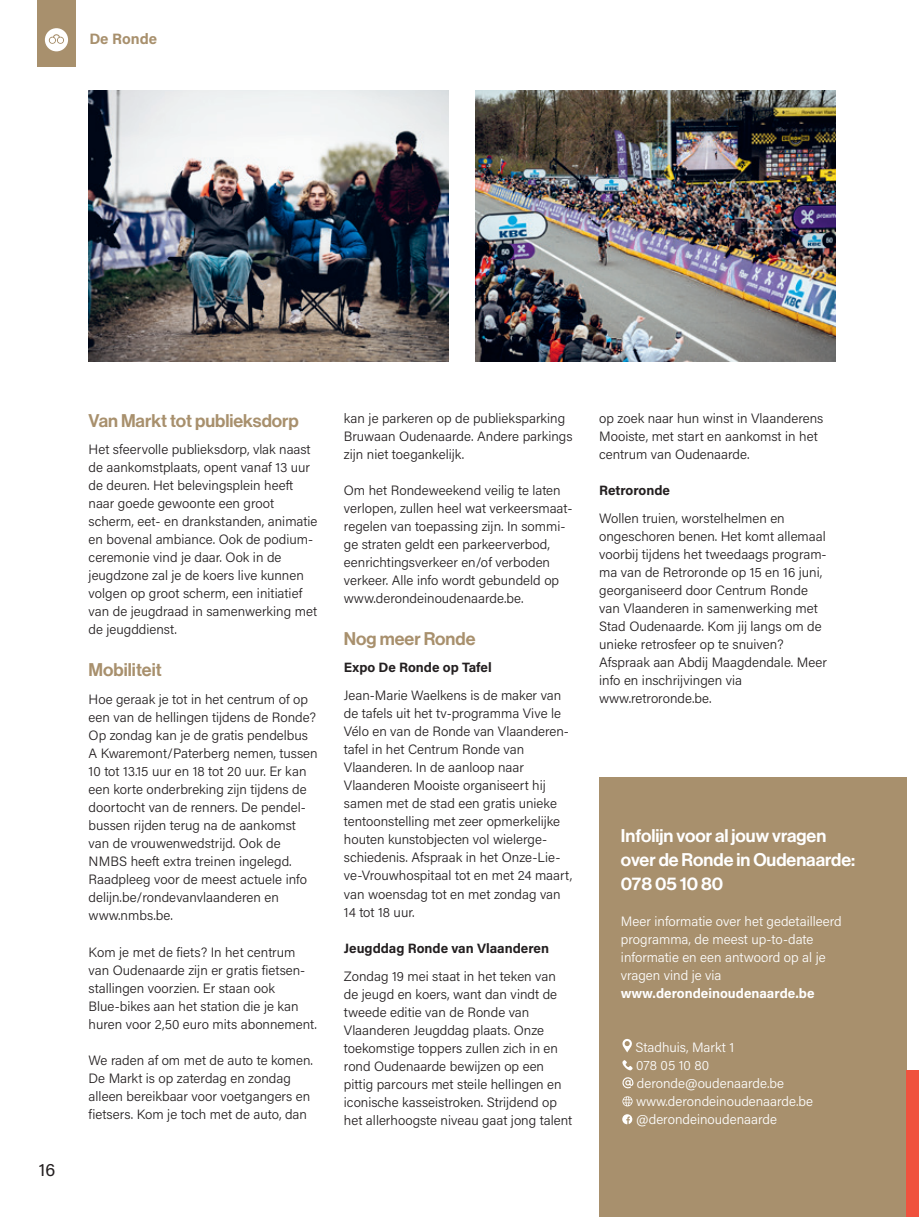
<style>
.page{position:relative;width:919px;height:1217px;background:#fff}
.page>*{position:absolute;margin:0;border:0;box-sizing:border-box;transform-origin:0 0}
.t1{font:18px/24px "N Haas Grotesk DS Pro 65 Md";color:#fff}
.t2{font:18px "N Haas Grotesk DS Pro 65 Md";color:#a8906d}
.t3{font:18px "Acumin Variable Concept";color:#231f20}
.t4{font:700 15px "Acumin Pro";color:#a8906d}
.t5{font:300 13.5px/18px "Acumin Pro";color:#231f20}
.t6{font:300 13.5px/18px "Acumin Pro";color:#fff}
.t7{font:700 13.5px "Acumin Pro";color:#231f20}
.t8{font:700 13.5px "Acumin Pro";color:#fff}
</style>
<div class="page">
<div style="left:37px;top:0;width:39px;height:67px;background:#a8906d"></div>
<svg style="left:45px;top:28px;width:23px;height:23px"></svg>
<div style="left:599px;top:777px;width:307px;height:439px;background:#a8906d"></div>
<svg style="left:622px;top:1038px;width:10px;height:14px"></svg>
<svg style="left:622px;top:1060px;width:10px;height:10px"></svg>
<svg style="left:622px;top:1077px;width:12px;height:11px"></svg>
<svg style="left:622px;top:1096px;width:10px;height:10px"></svg>
<img style="left:89px;top:90px;width:359px;height:271px">
<img style="left:475px;top:90px;width:360px;height:271px">
<div style="left:906px;top:1069px;width:12px;height:146px;background:#f0523e"></div>
<svg style="left:622px;top:1114px;width:10px;height:9px"></svg>
<p class="t4" style="left:89px;top:28px;width:69px">De Ronde</p>
<h1 class="t3" style="left:39px;top:1156px;width:18px">16</h1>
<h1 class="t2" style="left:89px;top:410px;width:212px">Van Markt tot publieksdorp</h1>
<p class="t5" style="left:89px;top:439px;width:230px">Het sfeervolle publieksdorp, vlak naast de aankomstplaats, opent vanaf 13 uur de deuren. Het belevingsplein heeft naar goede gewoonte een groot scherm, eet- en drankstanden, animatie en bovenal ambiance. Ook de podium&shy;ceremonie vind je daar. Ook in de jeugdzone zal je de koers live kunnen volgen op groot scherm, een initiatief van de jeugdraad in samenwerking met de jeugddienst.</p>
<h1 class="t2" style="left:89px;top:659px;width:75px">Mobiliteit</h1>
<p class="t5" style="left:89px;top:690px;width:230px">Hoe geraak je tot in het centrum of op een van de hellingen tijdens de Ronde?<br>Op zondag kan je de gratis pendelbus A Kwaremont/Paterberg nemen, tussen 10 tot 13.15 uur en 18 tot 20 uur. Er kan een korte onderbreking zijn tijdens de doortocht van de renners. De pendel&shy;bussen rijden terug na de aankomst van de vrouwenwedstrijd. Ook de NMBS heeft extra treinen ingelegd.<br>Raadpleeg voor de meest actuele info delijn.be/rondevanvlaanderen en www.nmbs.be.</p>
<p class="t5" style="left:89px;top:942px;width:230px">Kom je met de fiets? In het centrum van Oudenaarde zijn er gratis fietsen&shy;stallingen voorzien. Er staan ook Blue-bikes aan het station die je kan huren voor 2,50 euro mits abonnement.</p>
<p class="t5" style="left:89px;top:1050px;width:226px">We raden af om met de auto te komen.<br>De Markt is op zaterdag en zondag alleen bereikbaar voor voetgangers en fietsers. Kom je toch met de auto, dan</p>
<p class="t5" style="left:344px;top:408px;width:230px">kan je parkeren op de publieksparking<br>Bruwaan Oudenaarde. Andere parkings zijn niet toegankelijk.</p>
<p class="t5" style="left:344px;top:480px;width:230px">Om het Rondeweekend veilig te laten verlopen, zullen heel wat verkeersmaat&shy;regelen van toepassing zijn. In sommi&shy;ge straten geldt een parkeerverbod, eenrichtingsverkeer en/of verboden verkeer. Alle info wordt gebundeld op www.derondeinoudenaarde.be.</p>
<h1 class="t2" style="left:344px;top:628px;width:133px">Nog meer Ronde</h1>
<p class="t7" style="left:344px;top:657px;width:149px">Expo De Ronde op Tafel</p>
<p class="t5" style="left:344px;top:686px;width:230px">Jean-Marie Waelkens is de maker van de tafels uit het tv-programma Vive le Vélo en van de Ronde van Vlaanderen&shy;tafel in het Centrum Ronde van Vlaanderen. In de aanloop naar Vlaanderen Mooiste organiseert hij samen met de stad een gratis unieke tentoonstelling met zeer opmerkelijke houten kunstobjecten vol wielerge&shy;schiedenis. Afspraak in het Onze-Lie&shy;ve-Vrouwhospitaal tot en met 24 maart, van woensdag tot en met zondag van 14 tot 18 uur.</p>
<p class="t7" style="left:344px;top:938px;width:207px">Jeugddag Ronde van Vlaanderen</p>
<p class="t5" style="left:344px;top:966px;width:230px">Zondag 19 mei staat in het teken van de jeugd en koers, want dan vindt de tweede editie van de Ronde van Vlaanderen Jeugddag plaats. Onze toekomstige toppers zullen zich in en rond Oudenaarde bewijzen op een pittig parcours met steile hellingen en iconische kasseistroken. Strijdend op het allerhoogste niveau gaat jong talent</p>
<p class="t5" style="left:599px;top:408px;width:225px">op zoek naar hun winst in Vlaanderens<br>Mooiste, met start en aankomst in het centrum van Oudenaarde.</p>
<p class="t7" style="left:599px;top:480px;width:72px">Retroronde</p>
<p class="t5" style="left:599px;top:509px;width:229px">Wollen truien, worstelhelmen en ongeschoren benen. Het komt allemaal voorbij tijdens het tweedaags program&shy;ma van de Retroronde op 15 en 16 juni, georganiseerd door Centrum Ronde van Vlaanderen in samenwerking met Stad Oudenaarde. Kom jij langs om de unieke retrosfeer op te snuiven?<br>Afspraak aan Abdij Maagdendale. Meer info en inschrijvingen via www.retroronde.be.</p>
<h1 class="t1" style="left:621px;top:824px;width:236px">Infolijn voor al jouw vragen over de Ronde in Oudenaarde:<br>078 05 10 80</h1>
<p class="t6" style="left:621px;top:911px;width:222px">Meer informatie over het gedetailleerd programma, de meest up-to-date informatie en een antwoord op al je vragen vind je via</p>
<p class="t8" style="left:621px;top:983px;width:195px">www.derondeinoudenaarde.be</p>
<p class="t6" style="left:635px;top:1037px;width:179px">Stadhuis, Markt 1<br>078 05 10 80 deronde@oudenaarde.be www.derondeinoudenaarde.be @derondeinoudenaarde</p>
</div>
